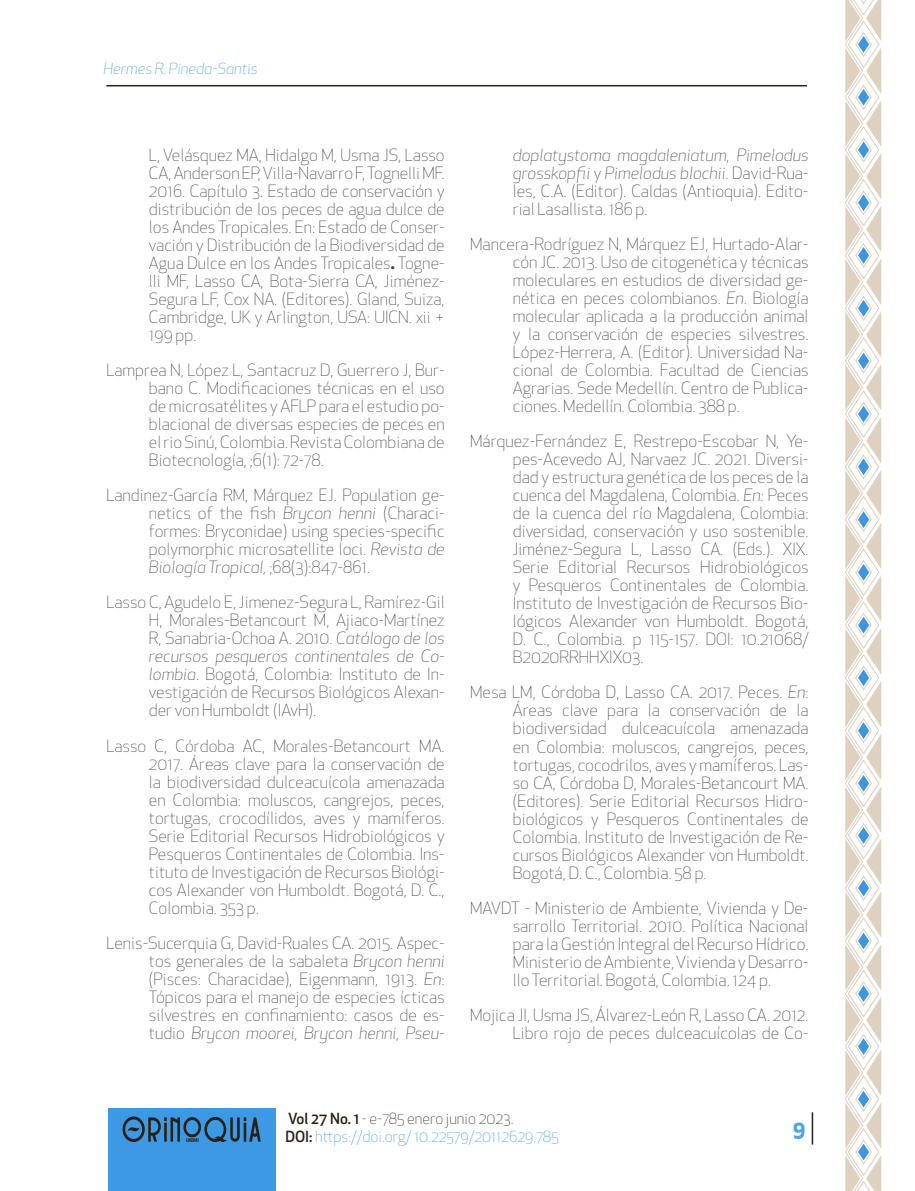
<style>
.page{position:relative;width:915px;height:1191px;background:#fff}
.page>*{position:absolute;margin:0;border:0;box-sizing:border-box;transform-origin:0 0}
.t1{font:700 21px "Apex New";color:#51a3e6}
.Bibliografia{font:300 16.5px/18px "Apex New";color:#3e3e3f;text-align:justify}
.t2{font:300 15px/18px "Apex New";color:#3d99e3}
.t3{font:italic 300 15px "Apex New";color:#3d99e3}
.s1{font-weight:700}
.s2{font-style:italic}
.s3{font-weight:500;color:#292117}
.s4{color:#292117}
</style>
<div class="page">
<div style="left:108px;top:1108px;width:167px;height:83px;background:#3d99e3"></div>
<hr style="left:106px;top:85px;width:700px;height:1px;background:#292117">
<hr style="left:811px;top:1112px;width:1px;height:32px;background:#292117">
<svg style="left:122px;top:1116px;width:138px;height:26px"></svg>
<svg style="left:845px;top:0;width:35px;height:1191px"></svg>
<p class="t3" style="left:104px;top:59px;width:155px">Hermes R. Pineda-Santis</p>
<p class="Bibliografia" style="left:149px;top:146px;width:297px">L, Velásquez MA, Hidalgo M, Usma JS, Lasso CA, Anderson EP, Villa-Navarro F, Tognelli MF.<br>2016. Capítulo 3. Estado de conservación y distribución de los peces de agua dulce de los Andes Tropicales. En: Estado de Conser&shy;vación y Distribución de la Biodiversidad de Agua Dulce en los Andes Tropicales<span class="s1">.</span> Togne&shy;lli MF, Lasso CA, Bota-Sierra CA, Jiménez-Segura LF, Cox NA. (Editores). Gland, Suiza, Cambridge, UK y Arlington, USA: UICN. xii + 199 pp.</p>
<p class="Bibliografia" style="left:149px;top:361px;width:297px;text-indent:-43px">Lamprea N, López L, Santacruz D, Guerrero J, Bur&shy;bano C. Modificaciones técnicas en el uso de microsatélites y AFLP para el estudio po&shy;blacional de diversas especies de peces en el rio Sinú, Colombia. Revista Colombiana de Biotecnología, ;6(1): 72-78.</p>
<p class="Bibliografia" style="left:149px;top:486px;width:297px;text-indent:-43px">Landinez-García RM, Márquez EJ. Population ge&shy;netics of the fish <span class="s2">Brycon henni</span> (Characi&shy;formes: Bryconidae) using species-specific polymorphic microsatellite loci. <span class="s2">Revista de Biología Tropical,</span> ;68(3):847-861.</p>
<p class="Bibliografia" style="left:149px;top:593px;width:297px;text-indent:-43px">Lasso C, Agudelo E, Jimenez-Segura L, Ramírez-Gil H, Morales-Betancourt M, Ajiaco-Martínez R, Sanabria-Ochoa A. 2010. <span class="s2">Catálogo de los recursos pesqueros continentales de Co&shy;lombia</span>. Bogotá, Colombia: Instituto de In&shy;vestigación de Recursos Biológicos Alexan&shy;der von Humboldt (IAvH).</p>
<p class="Bibliografia" style="left:149px;top:736px;width:297px;text-indent:-43px">Lasso C, Córdoba AC, Morales-Betancourt MA.<br>2017. Áreas clave para la conservación de la biodiversidad dulceacuícola amenazada en Colombia: moluscos, cangrejos, peces, tortugas, crocodílidos, aves y mamíferos.<br>Serie Editorial Recursos Hidrobiológicos y Pesqueros Continentales de Colombia. Ins&shy;tituto de Investigación de Recursos Biológi&shy;cos Alexander von Humboldt. Bogotá, D. C., Colombia. 353 p.</p>
<p class="Bibliografia" style="left:149px;top:933px;width:297px;text-indent:-43px">Lenis-Sucerquia G, David-Ruales CA. 2015. Aspec&shy;tos generales de la sabaleta <span class="s2">Brycon henni </span>(Pisces: Characidae), Eigenmann, 1913. <span class="s2">En</span>:<br>Tópicos para el manejo de especies ícticas silvestres en confinamiento: casos de es&shy;tudio <span class="s2">Brycon moorei, Brycon henni, Pseu-</span></p>
<p class="Bibliografia" style="left:512px;top:146px;width:297px"><span class="s2">doplatystoma magdaleniatum, Pimelodus grosskopfii</span> y <span class="s2">Pimelodus blochii</span>. David-Rua&shy;les, C.A. (Editor). Caldas (Antioquia). Edito&shy;rial Lasallista. 186 p.</p>
<p class="Bibliografia" style="left:512px;top:235px;width:297px;text-indent:-43px">Mancera-Rodríguez N, Márquez EJ, Hurtado-Alar&shy;cón JC. 2013. Uso de citogenética y técnicas moleculares en estudios de diversidad ge&shy;nética en peces colombianos. <span class="s2">En</span>. Biología molecular aplicada a la producción animal y la conservación de especies silvestres.<br>López-Herrera, A. (Editor). Universidad Na&shy;cional de Colombia. Facultad de Ciencias Agrarias. Sede Medellín. Centro de Publica&shy;ciones. Medellín. Colombia. 388 p.</p>
<p class="Bibliografia" style="left:512px;top:432px;width:297px;text-indent:-43px">Márquez-Fernández E, Restrepo-Escobar N, Ye&shy;pes-Acevedo AJ, Narvaez JC. 2021. Diversi&shy;dad y estructura genética de los peces de la cuenca del Magdalena, Colombia. <span class="s2">En:</span> Peces de la cuenca del río Magdalena, Colombia: diversidad, conservación y uso sostenible.<br>Jiménez-Segura L, Lasso CA. (Eds.). XIX<span class="s2">.<br></span>Serie Editorial Recursos Hidrobiológicos y Pesqueros Continentales de Colombia.<br>Instituto de Investigación de Recursos Bio&shy;lógicos Alexander von Humboldt. Bogotá, D. C., Colombia. p 115-157. DOI: 10.21068/ B2020RRHHXIX03.</p>
<p class="Bibliografia" style="left:512px;top:683px;width:297px;text-indent:-43px">Mesa LM, Córdoba D, Lasso CA. 2017. Peces. <span class="s2">En</span>:<br>Áreas clave para la conservación de la biodiversidad dulceacuícola amenazada en Colombia: moluscos, cangrejos, peces, tortugas, cocodrilos, aves y mamíferos. Las&shy;so CA, Córdoba D, Morales-Betancourt MA. (Editores). Serie Editorial Recursos Hidro&shy;biológicos y Pesqueros Continentales de Colombia. Instituto de Investigación de Re&shy;cursos Biológicos Alexander von Humboldt.<br>Bogotá, D. C., Colombia. 58 p.</p>
<p class="Bibliografia" style="left:512px;top:898px;width:297px;text-indent:-43px">MAVDT - Ministerio de Ambiente, Vivienda y De&shy;sarrollo Territorial. 2010. Política Nacional para la Gestión Integral del Recurso Hídrico.<br>Ministerio de Ambiente, Vivienda y Desarro&shy;llo Territorial. Bogotá, Colombia. 124 p.</p>
<p class="Bibliografia" style="left:470px;top:1005px;width:340px;text-align:right">Mojica JI, Usma JS, Álvarez-León R, Lasso CA. 2012.<br>Libro rojo de peces dulceacuícolas de Co-</p>
<p class="t2" style="left:285px;top:1109px;width:275px"><span class="s3">Vol 27 No. 1</span> <span class="s4">- e-785 enero junio 2023.<br></span><span class="s3">DOI:</span> https://doi.org/ 10.22579/20112629.785</p>
<p class="t1" style="left:792px;top:1113px;width:14px">9</p>
</div>
